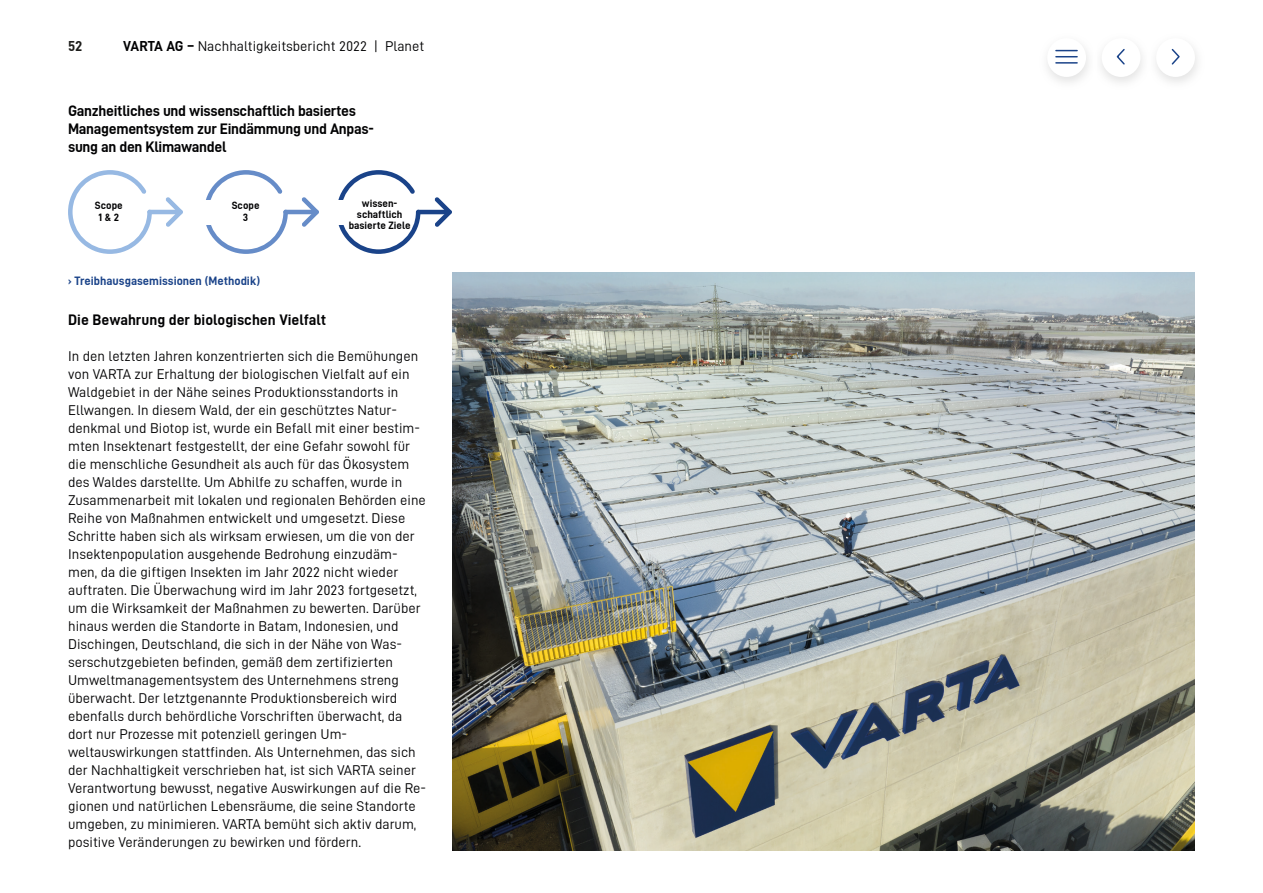
<style>
.page{position:relative;width:1263px;height:893px;background:#fff}
.page>*{position:absolute;margin:0;border:0;box-sizing:border-box;transform-origin:0 0}
.t1{font:700 15px/18px "Varta DIN";letter-spacing:-.02em;color:#020203}
.t2{font:700 15px "Varta DIN";color:#020203}
.t3{font:14.25px/18px "Varta DIN";color:#020203}
.t4{font:700 14.25px "Varta DIN";color:#1d1d1b}
.t5{font:700 12px "Varta DIN";color:#1a4389}
.t6{font:700 10.5px/11.2px "Varta DIN";color:#020203;text-align:center}
.s1{font-weight:700}
</style>
<div class="page">
<img style="left:1101px;top:52px;width:41px;height:30px">
<div style="left:1102px;top:38px;width:38px;height:39px;background:#fff;border-radius:50%"></div>
<svg style="left:1056px;top:50px;width:21px;height:7px"></svg>
<hr style="left:1056px;top:62px;width:21px;height:2px;background:#1a4389">
<svg style="left:1116px;top:49px;width:9px;height:16px"></svg>
<svg style="left:1171px;top:48px;width:9px;height:17px"></svg>
<svg style="left:68px;top:170px;width:84px;height:84px"></svg>
<hr style="left:147px;top:210px;width:36px;height:4px;background:#97b9e3;border-radius:2px">
<svg style="left:166px;top:197px;width:17px;height:30px"></svg>
<svg style="left:206px;top:170px;width:82px;height:84px"></svg>
<hr style="left:283px;top:210px;width:36px;height:4px;background:#668cc8;border-radius:2px">
<svg style="left:302px;top:197px;width:17px;height:30px"></svg>
<svg style="left:338px;top:170px;width:82px;height:84px"></svg>
<hr style="left:416px;top:210px;width:36px;height:4px;background:#1a4389;border-radius:2px">
<svg style="left:435px;top:197px;width:17px;height:30px"></svg>
<div style="left:194px;top:200px;width:20px;height:24px;background:#fff"></div>
<div style="left:332px;top:200px;width:19px;height:24px;background:#fff"></div>
<img style="left:453px;top:272px;width:742px;height:578px">
<p class="t4" style="left:68px;top:38px;width:16px">52</p>
<p class="t3" style="left:123px;top:37px;width:302px"><span class="s1">VARTA AG –</span> Nachhaltigkeitsbericht 2022 | Planet</p>
<p class="t1" style="left:68px;top:102px;width:307px">Ganzheitliches und wissenschaftlich basiertes<br>Managementsystem zur Eindämmung und Anpas&shy;sung an den Klimawandel</p>
<p class="t6" style="left:95px;top:200px;width:29px">Scope<br>1 &amp; 2</p>
<p class="t6" style="left:232px;top:200px;width:29px">Scope<br>3</p>
<p class="t6" style="left:349px;top:198px;width:63px">wissen&shy;schaftlich basierte Ziele</p>
<p class="t5" style="left:68px;top:274px;width:194px">› Treibhausgasemissionen (Methodik)</p>
<p class="t2" style="left:68px;top:311px;width:260px">Die Bewahrung der biologischen Vielfalt</p>
<p class="t3" style="left:68px;top:347px;width:360px">In den letzten Jahren konzentrierten sich die Bemühungen von VARTA zur Erhaltung der biologischen Vielfalt auf ein Waldgebiet in der Nähe seines Produktionsstandorts in Ellwangen. In diesem Wald, der ein geschütztes Natur&shy;denkmal und Biotop ist, wurde ein Befall mit einer bestim&shy;mten Insektenart festgestellt, der eine Gefahr sowohl für die menschliche Gesundheit als auch für das Ökosystem des Waldes darstellte. Um Abhilfe zu schaffen, wurde in Zusammenarbeit mit lokalen und regionalen Behörden eine Reihe von Maßnahmen entwickelt und umgesetzt. Diese Schritte haben sich als wirksam erwiesen, um die von der Insektenpopulation ausgehende Bedrohung einzudäm&shy;men, da die giftigen Insekten im Jahr 2022 nicht wieder auftraten. Die Überwachung wird im Jahr 2023 fortgesetzt, um die Wirksamkeit der Maßnahmen zu bewerten. Darüber hinaus werden die Standorte in Batam, Indonesien, und Dischingen, Deutschland, die sich in der Nähe von Was&shy;serschutzgebieten befinden, gemäß dem zertifizierten Umweltmanagementsystem des Unternehmens streng überwacht. Der letztgenannte Produktionsbereich wird ebenfalls durch behördliche Vorschriften überwacht, da dort nur Prozesse mit potenziell geringen Um&shy;weltauswirkungen stattfinden. Als Unternehmen, das sich der Nachhaltigkeit verschrieben hat, ist sich VARTA seiner Verantwortung bewusst, negative Auswirkungen auf die Re&shy;gionen und natürlichen Lebensräume, die seine Standorte umgeben, zu minimieren. VARTA bemüht sich aktiv darum, positive Veränderungen zu bewirken und fördern.</p>
</div>
